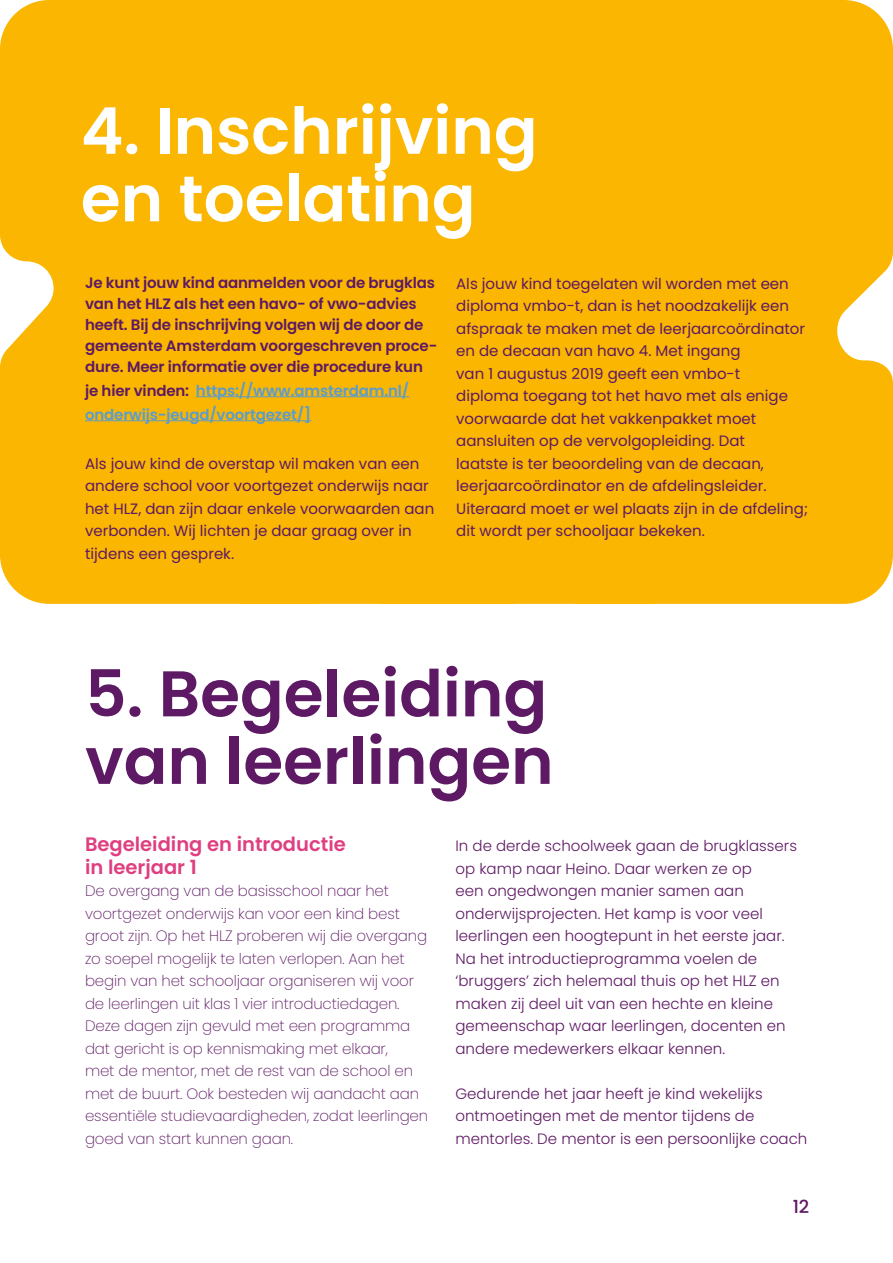
<style>
.page{position:relative;width:893px;height:1263px;background:#fff}
.page>*{position:absolute;margin:0;border:0;box-sizing:border-box;transform-origin:0 0}
.Kopje{font:600 64.5px "Poppins";color:#5e1964}
.Kopje-2{font:600 64.5px "Poppins";color:#fff}
.Kopje-3{font:600 19.5px/22.5px "Poppins";color:#df3f81}
.t1{font:500 18px "Poppins";color:#5e1964}
.Kopje-4{font:15px/22.5px "Poppins";color:#5e1964}
.Kopje-5{font:300 15px/22.5px "Poppins";color:#5e1964}
.Kopje-6{font:200 15px/22.5px "Poppins";letter-spacing:-.01em;color:#5e1964}
.Platte_tekst{font:600 15px/21px "Poppins";letter-spacing:-.01em;color:#5e1964}
.Platte_tekst-2{font:600 15px/24px "Poppins";letter-spacing:-.01em;color:#5c9ccd}
.s1{color:#5e1964}
</style>
<div class="page">
<div style="left:0;top:0;width:195px;height:604px;background:#fab600"></div>
<div style="left:195px;top:0;width:141px;height:604px;background:#fab600"></div>
<div style="left:336px;top:0;width:195px;height:604px;background:#fab600"></div>
<div style="left:531px;top:0;width:362px;height:604px;background:#fab600"></div>
<svg style="left:0;top:141px;width:106px;height:328px;fill:#fab600"></svg>
<div style="left:106px;top:141px;width:197px;height:328px;background:#fab600"></div>
<div style="left:590px;top:141px;width:106px;height:328px;background:#fab600"></div>
<div style="left:696px;top:141px;width:197px;height:328px;background:#fab600"></div>
<hr style="left:196px;top:396px;width:213px;height:1px;background:#5c9ccd">
<hr style="left:85px;top:420px;width:226px;height:1px;background:#5c9ccd">
<p class="Kopje-2" style="left:81px;top:94px;width:458px">4. Inschrijving</p>
<p class="Kopje-2" style="left:81px;top:161px;width:396px">en toelating</p>
<p class="Platte_tekst" style="left:85px;top:272px;width:354px">Je kunt jouw kind aanmelden voor de brugklas van het HLZ als het een havo- of vwo-advies heeft. Bij de inschrijving volgen wij de door de gemeente Amsterdam voorgeschreven proce&shy;dure. Meer informatie over die procedure kun</p>
<p class="Platte_tekst-2" style="left:85px;top:378px;width:326px"><span class="s1">je hier vinden:</span> https://www.amsterdam.nl/ onderwijs-jeugd/voortgezet/]</p>
<p class="Kopje-4" style="left:85px;top:452px;width:351px">Als jouw kind de overstap wil maken van een andere school voor voortgezet onderwijs naar het HLZ, dan zijn daar enkele voorwaarden aan verbonden. Wij lichten je daar graag over in tijdens een gesprek.</p>
<p class="Kopje-4" style="left:456px;top:272px;width:353px">Als jouw kind toegelaten wil worden met een diploma vmbo-t, dan is het noodzakelijk een afspraak te maken met de leerjaarcoördinator en de decaan van havo 4. Met ingang<br>van 1 augustus 2019 geeft een vmbo-t<br>diploma toegang tot het havo met als enige voorwaarde dat het vakkenpakket moet aansluiten op de vervolgopleiding. Dat<br>laatste is ter beoordeling van de decaan, leerjaarcoördinator en de afdelingsleider.<br>Uiteraard moet er wel plaats zijn in de afdeling; dit wordt per schooljaar bekeken.</p>
<p class="Kopje" style="left:85px;top:656px;width:464px">5. Begeleiding</p>
<p class="Kopje" style="left:85px;top:724px;width:470px">van leerlingen</p>
<p class="Kopje-3" style="left:85px;top:833px;width:262px">Begeleiding en introductie in leerjaar 1</p>
<p class="Kopje-6" style="left:85px;top:880px;width:345px">De overgang van de basisschool naar het voortgezet onderwijs kan voor een kind best groot zijn. Op het HLZ proberen wij die overgang zo soepel mogelijk te laten verlopen. Aan het begin van het schooljaar organiseren wij voor de leerlingen uit klas 1 vier introductiedagen.<br>Deze dagen zijn gevuld met een programma dat gericht is op kennismaking met elkaar,<br>met de mentor, met de rest van de school en met de buurt. Ook besteden wij aandacht aan essentiële studievaardigheden, zodat leerlingen goed van start kunnen gaan.</p>
<p class="Kopje-5" style="left:455px;top:835px;width:343px">In de derde schoolweek gaan de brugklassers op kamp naar Heino. Daar werken ze op<br>een ongedwongen manier samen aan onderwijsprojecten. Het kamp is voor veel leerlingen een hoogtepunt in het eerste jaar.<br>Na het introductieprogramma voelen de ‘bruggers’ zich helemaal thuis op het HLZ en maken zij deel uit van een hechte en kleine gemeenschap waar leerlingen, docenten en andere medewerkers elkaar kennen.</p>
<p class="Kopje-5" style="left:455px;top:1082px;width:353px">Gedurende het jaar heeft je kind wekelijks ontmoetingen met de mentor tijdens de mentorles. De mentor is een persoonlijke coach</p>
<p class="t1" style="left:793px;top:1196px;width:18px">12</p>
</div>
